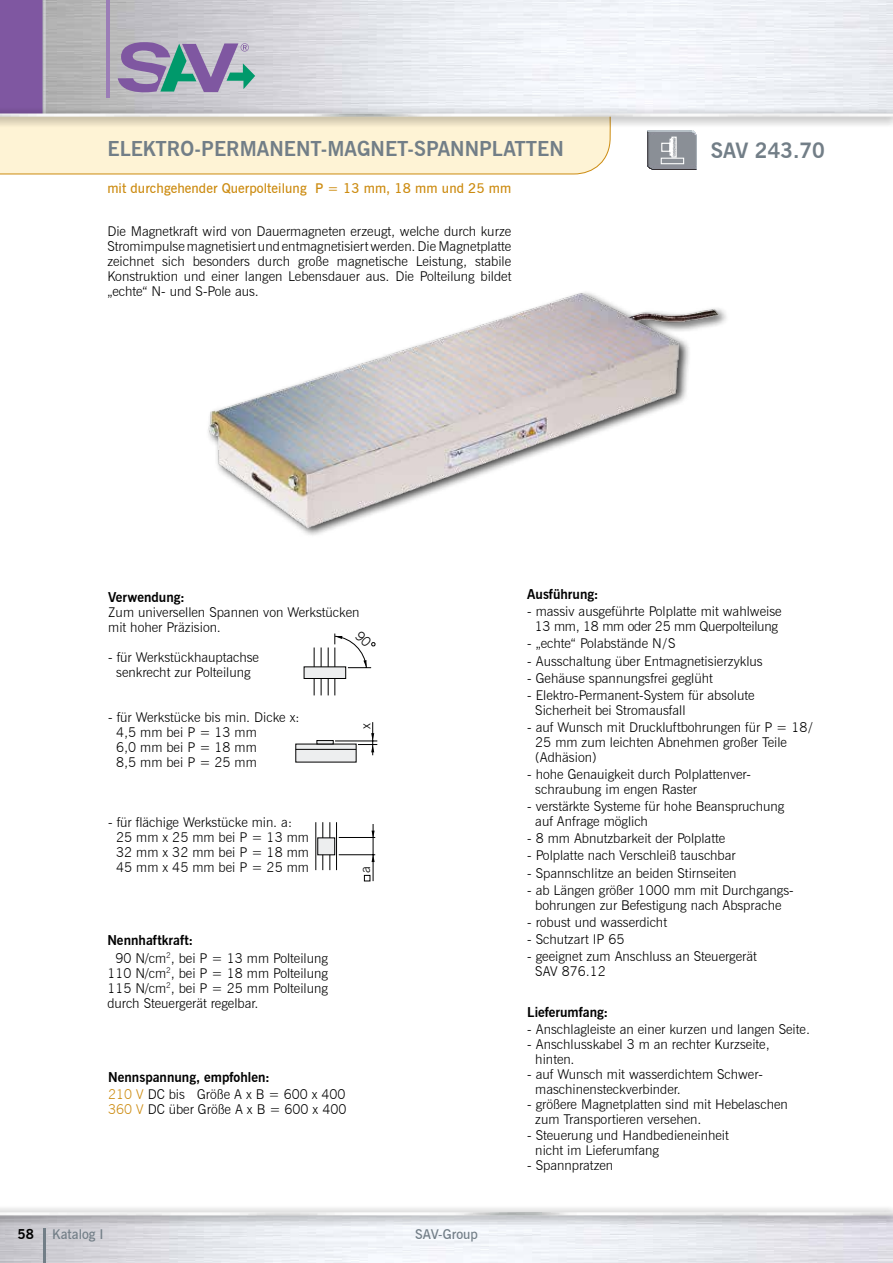
<style>
.page{position:relative;width:893px;height:1263px;background:#fff}
.page>*{position:absolute;margin:0;border:0;box-sizing:border-box;transform-origin:0 0}
.t1{font:700 21px "News Gothic BT";color:#727e87}
.t2{font:700 20.4px "News Gothic BT";color:#727e87}
.t3{font:300 13.5px/15px "News Gothic BT";color:#000}
.t4{font:700 13.5px/17.1px "News Gothic BT";color:#000}
.t5{font:600 13.5px "News Gothic BT";letter-spacing:.005em;color:#cc8b10}
.t6{font:600 13.5px "News Gothic BT";color:#727e87}
.s1{font-weight:700}
.s2{font-weight:300;color:#cc8b10}
.s3{font-weight:300}
.s4{color:#cc8b10}
</style>
<div class="page">
<div style="left:0;top:1205px;width:893px;height:22px;background:#000;opacity:.6"></div>
<img style="left:0;top:1212px;width:893px;height:3px">
<hr style="left:43px;top:1228px;width:2px;height:35px;background:#727e87">
<svg style="left:118px;top:42px;width:137px;height:55px;background:#959ab0"></svg>
<hr style="left:106px;top:0;width:3px;height:98px;background:#9b7db7">
<div style="left:0;top:0;width:43px;height:116px;background:#7f57a1"></div>
<hr style="left:43px;top:0;width:3px;height:115px;background:#c3c5c7">
<div style="left:0;top:128px;width:611px;height:47px;background:#fef3d5"></div>
<div style="left:0;top:106px;width:893px;height:22px;background:#000;opacity:.6"></div>
<div style="left:295px;top:744px;width:61px;height:18px;background:#edeeef"></div>
<hr style="left:296px;top:749px;width:60px;height:1px;background:#000">
<div style="left:316px;top:740px;width:18px;height:4px;border:1px solid #000"></div>
<hr style="left:335px;top:741px;width:42px;height:1px;background:#000">
<hr style="left:372px;top:722px;width:1px;height:33px;background:#000">
<svg style="left:358px;top:733px;width:19px;height:19px"></svg>
<hr style="left:314px;top:647px;width:1px;height:48px;background:#000">
<hr style="left:321px;top:647px;width:1px;height:48px;background:#000">
<hr style="left:328px;top:647px;width:1px;height:48px;background:#000">
<hr style="left:334px;top:647px;width:1px;height:48px;background:#000">
<div style="left:304px;top:666px;width:42px;height:13px;background:#edeeef;border:1px solid #000"></div>
<img style="left:208px;top:292px;width:517px;height:244px">
<svg style="left:364px;top:875px;width:6px;height:6px"></svg>
<hr style="left:339px;top:837px;width:36px;height:1px;background:#000">
<hr style="left:339px;top:854px;width:36px;height:1px;background:#000">
<hr style="left:373px;top:824px;width:1px;height:57px;background:#000">
<hr style="left:315px;top:822px;width:1px;height:48px;background:#000">
<hr style="left:322px;top:822px;width:1px;height:48px;background:#000">
<hr style="left:329px;top:822px;width:1px;height:48px;background:#000">
<hr style="left:336px;top:822px;width:1px;height:48px;background:#000">
<div style="left:317px;top:837px;width:18px;height:18px;background:#edeeef;border:1px solid #000"></div>
<svg style="left:372px;top:831px;width:3px;height:6px"></svg>
<svg style="left:372px;top:854px;width:3px;height:8px"></svg>
<svg style="left:647px;top:130px;width:49px;height:40px;background:#95999f"></svg>
<svg style="left:334px;top:633px;width:42px;height:35px"></svg>
<h2 class="t2" style="left:108px;top:136px;width:458px">ELEKTRO-PERMANENT-MAGNET-SPANNPLATTEN</h2>
<p class="t5" style="left:107px;top:180px;width:406px">mit durchgehender Querpolteilung P = 13 mm, 18 mm und 25 mm</p>
<p class="t3" style="left:107px;top:223px;width:405px;text-align:justify">Die Magnetkraft wird von Dauermagneten erzeugt, welche durch kurze Stromimpulse magnetisiert und entmagnetisiert werden. Die Magnetplatte zeichnet sich besonders durch große magnetische Leistung, stabile Konstruktion und einer langen Lebensdauer aus. Die Polteilung bildet „echte“ N- und S-Pole aus.</p>
<h1 class="t1" style="left:711px;top:138px;width:116px">SAV 243.70</h1>
<p class="t4" style="left:108px;top:588px;width:78px">Verwendung:</p>
<p class="t3" style="left:108px;top:604px;width:253px">Zum universellen Spannen von Werkstücken mit hoher Präzision.</p>
<p class="t3" style="left:108px;top:649px;width:152px;text-align:center">- für Werkstückhauptachse senkrecht zur Polteilung</p>
<p class="t3" style="left:116px;top:709px;width:185px;text-indent:-8px">- für Werkstücke bis min. Dicke x:<br>4,5 mm bei P = 13 mm<br>6,0 mm bei P = 18 mm<br>8,5 mm bei P = 25 mm</p>
<p class="t3" style="left:358px;top:728px;width:7px;rotate:-90deg">x</p>
<p class="t3" style="left:116px;top:814px;width:194px;text-indent:-8px">- für flächige Werkstücke min. a:<br>25 mm x 25 mm bei P = 13 mm<br>32 mm x 32 mm bei P = 18 mm<br>45 mm x 45 mm bei P = 25 mm</p>
<p class="t3" style="left:358px;top:873px;width:8px;rotate:-90deg">a</p>
<p class="t3" style="left:115px;top:932px;width:214px;line-height:17.1px;text-indent:-8px"><span class="s1">Nennhaftkraft:<br></span>90 N/cm<sup>2</sup>, bei P = 13 mm Polteilung</p>
<p class="t3" style="left:107px;top:965px;width:222px;text-align:justify">110 N/cm<sup>2</sup>, bei P = 18 mm Polteilung 115 N/cm<sup>2</sup>, bei P = 25 mm Polteilung durch Steuergerät regelbar.</p>
<p class="t4" style="left:108px;top:1068px;width:239px">Nennspannung, empfohlen:<br><span class="s2">210 V</span> <span class="s3">DC bis Größe A x B = 600 x 400</span></p>
<p class="t3" style="left:108px;top:1102px;width:240px"><span class="s4">360 V</span> DC über Größe A x B = 600 x 400</p>
<p class="t4" style="left:18px;top:1226px;width:18px">58</p>
<p class="t6" style="left:52px;top:1226px;width:53px">Katalog I</p>
<p class="t6" style="left:415px;top:1226px;width:64px">SAV-Group</p>
<p class="t4" style="left:527px;top:586px;width:73px">Ausführung:</p>
<p class="t3" style="left:527px;top:604px;width:256px;text-align:center">- massiv ausgeführte Polplatte mit wahlweise<br>13 mm, 18 mm oder 25 mm Querpolteilung</p>
<p class="t3" style="left:527px;top:636px;width:150px">- „echte“ Polabstände N/S</p>
<p class="t3" style="left:527px;top:653px;width:237px">- Ausschaltung über Entmagnetisierzyklus</p>
<p class="t3" style="left:527px;top:670px;width:187px">- Gehäuse spannungsfrei geglüht</p>
<p class="t3" style="left:535px;top:687px;width:221px;text-indent:-8px">- Elektro-Permanent-System für absolute<br>Sicherheit bei Stromausfall</p>
<p class="t3" style="left:535px;top:719px;width:279px;text-indent:-8px">- auf Wunsch mit Druckluftbohrungen für P = 18/<br>25 mm zum leichten Abnehmen großer Teile (Adhäsion)</p>
<p class="t3" style="left:535px;top:767px;width:217px;text-indent:-8px">- hohe Genauigkeit durch Polplattenver&shy;schraubung im engen Raster</p>
<p class="t3" style="left:535px;top:799px;width:251px;text-indent:-8px">- verstärkte Systeme für hohe Beanspruchung auf Anfrage möglich</p>
<p class="t3" style="left:527px;top:831px;width:199px">- 8 mm Abnutzbarkeit der Polplatte</p>
<p class="t3" style="left:527px;top:848px;width:210px">- Polplatte nach Verschleiß tauschbar</p>
<p class="t3" style="left:527px;top:865px;width:211px">- Spannschlitze an beiden Stirnseiten</p>
<p class="t3" style="left:527px;top:882px;width:268px;text-align:center">- ab Längen größer 1000 mm mit Durchgangs&shy;bohrungen zur Befestigung nach Absprache</p>
<p class="t3" style="left:527px;top:914px;width:141px">- robust und wasserdicht</p>
<p class="t3" style="left:527px;top:931px;width:99px">- Schutzart IP 65</p>
<p class="t3" style="left:535px;top:949px;width:223px;text-indent:-8px">- geeignet zum Anschluss an Steuergerät<br>SAV 876.12</p>
<p class="t4" style="left:527px;top:1003px;width:83px">Lieferumfang:</p>
<p class="t3" style="left:527px;top:1021px;width:284px">- Anschlagleiste an einer kurzen und langen Seite.</p>
<p class="t3" style="left:535px;top:1036px;width:236px;text-indent:-8px">- Anschlusskabel 3 m an rechter Kurzseite, hinten.</p>
<p class="t3" style="left:535px;top:1066px;width:229px;text-indent:-8px">- auf Wunsch mit wasserdichtem Schwer&shy;maschinensteckverbinder.</p>
<p class="t3" style="left:535px;top:1096px;width:254px;text-indent:-8px">- größere Magnetplatten sind mit Hebelaschen zum Transportieren versehen.</p>
<p class="t3" style="left:535px;top:1127px;width:195px;text-indent:-8px">- Steuerung und Handbedieneinheit nicht im Lieferumfang</p>
<p class="t3" style="left:527px;top:1157px;width:88px">- Spannpratzen</p>
</div>
